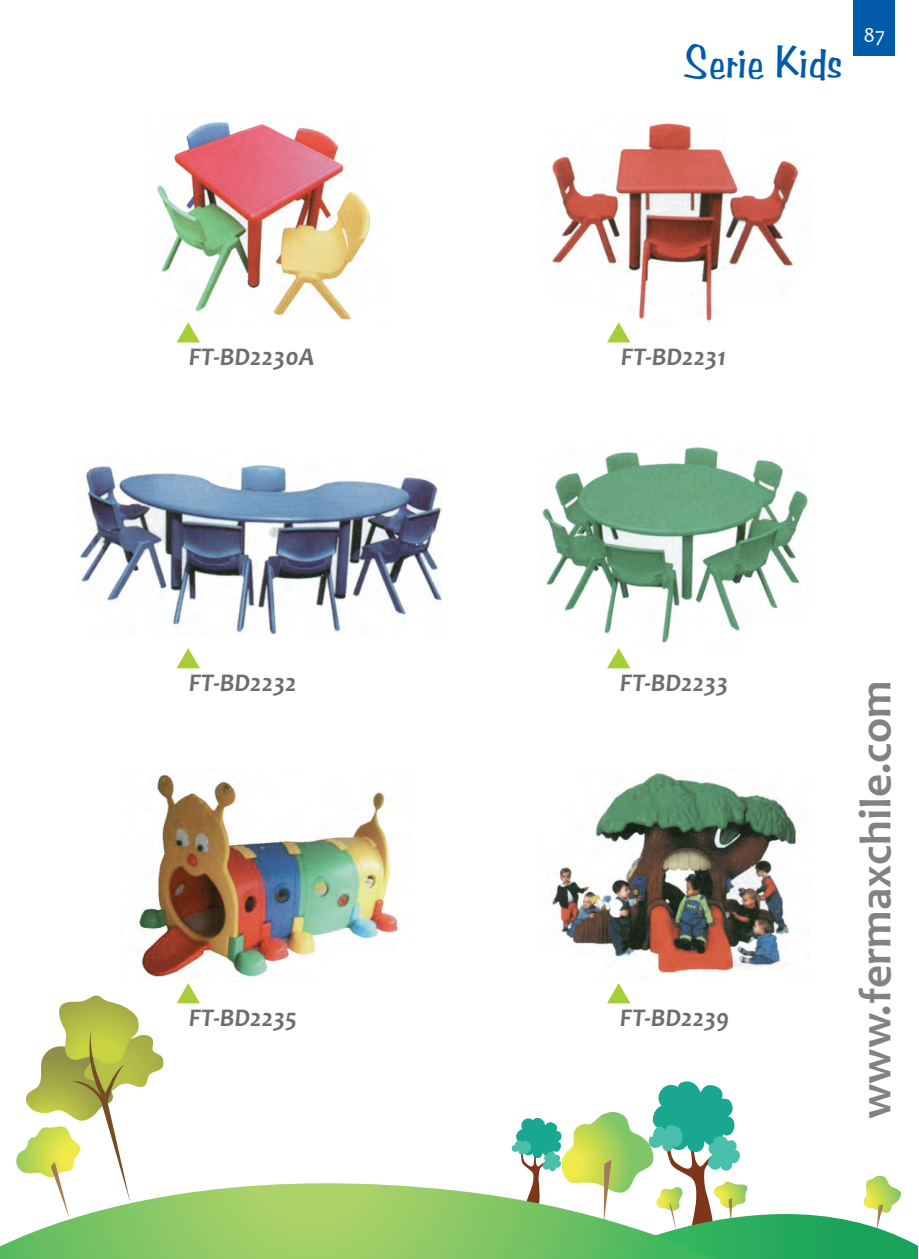
<style>
.page{position:relative;width:919px;height:1259px;background:#fff}
.page>*{position:absolute;margin:0;border:0;box-sizing:border-box;transform-origin:0 0}
.t1{font:700 45px "Candara";color:#808285}
.t2{font:45px "Benguiat Frisky ATT";color:#015aaa}
.t3{font:italic 700 25.5px "Candara";color:#6c6d70}
.t4{font:21px "Candara";color:#fff}
</style>
<div class="page">
<svg style="left:16px;top:995px;width:148px;height:188px"></svg>
<svg style="left:511px;top:1081px;width:406px;height:177px"></svg>
<svg style="left:0;top:1183px;width:715px;height:75px"></svg>
<div style="left:853px;top:0;width:41px;height:55px;background:#015aaa"></div>
<img style="left:156px;top:121px;width:215px;height:199px">
<img style="left:551px;top:121px;width:249px;height:202px">
<img style="left:79px;top:463px;width:364px;height:172px">
<img style="left:542px;top:447px;width:268px;height:198px">
<svg style="left:177px;top:322px;width:23px;height:20px"></svg>
<svg style="left:176px;top:648px;width:24px;height:20px"></svg>
<svg style="left:177px;top:983px;width:23px;height:20px"></svg>
<svg style="left:607px;top:322px;width:23px;height:20px"></svg>
<svg style="left:607px;top:648px;width:23px;height:20px"></svg>
<svg style="left:607px;top:983px;width:23px;height:20px"></svg>
<img style="left:551px;top:772px;width:248px;height:201px">
<img style="left:137px;top:774px;width:261px;height:205px">
<h1 class="t2" style="left:685px;top:34px;width:159px">Serie Kids</h1>
<p class="t4" style="left:863px;top:26px;width:23px">87</p>
<p class="t3" style="left:189px;top:346px;width:127px">FT-BD2230A</p>
<p class="t3" style="left:620px;top:346px;width:107px">FT-BD2231</p>
<p class="t3" style="left:189px;top:672px;width:109px">FT-BD2232</p>
<p class="t3" style="left:189px;top:1007px;width:110px">FT-BD2235</p>
<p class="t3" style="left:619px;top:672px;width:110px">FT-BD2233</p>
<p class="t3" style="left:619px;top:1007px;width:111px">FT-BD2239</p>
<h1 class="t1" style="left:858px;top:1119px;width:441px;rotate:-90deg">www.fermaxchile.com</h1>
</div>
